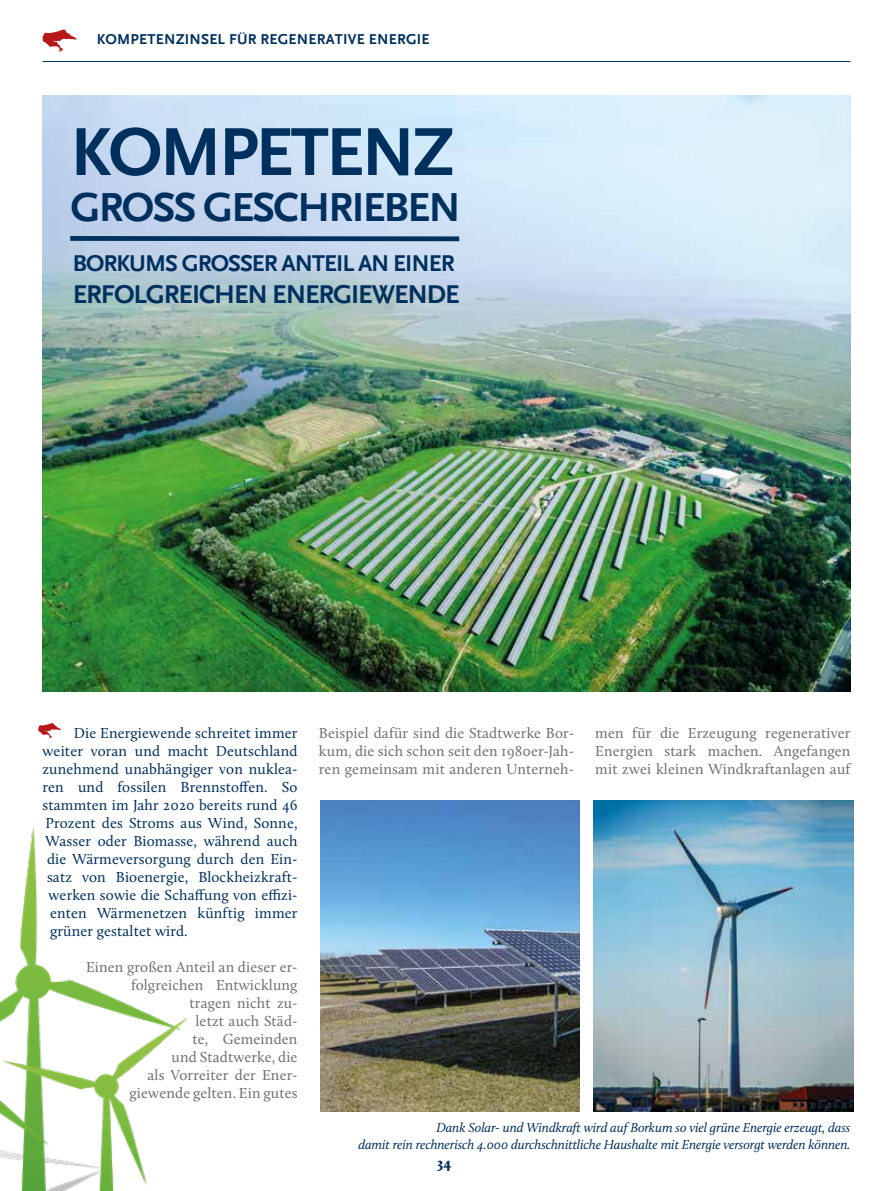
<style>
.page{position:relative;width:893px;height:1191px;background:#fff}
.page>*{position:absolute;margin:0;border:0;box-sizing:border-box;transform-origin:0 0}
.t1{font:70.8px "Scala Sans Bold LF";letter-spacing:-.04em;color:#00305d}
.t2{font:42.45px "Scala Sans Bold LF";letter-spacing:-.04em;color:#00305d}
.t3{font:27px "Scala Sans Bold LF";letter-spacing:-.04em;color:#00305d}
.t4{font:24px "Scala Sans Bold LF";letter-spacing:-.04em;color:#00305d}
.t5{font:15px "Calluna";letter-spacing:.01em;color:#00305d}
.t6{font:15px/18px "Calluna";letter-spacing:.01em;color:#706f6f;text-align:justify}
.t7{font:15px "Scala Sans Bold LF";letter-spacing:.015em;color:#00305d}
.t8{font:900 15px "Calluna";color:#00305d}
.t9{font:italic 13.5px/16.5px "Calluna";letter-spacing:-.01em;color:#00305d;text-align:right}
</style>
<div class="page">
<hr style="left:43px;top:61px;width:807px;height:1px;background:#00305d">
<svg style="left:42px;top:30px;width:35px;height:22px"></svg>
<img style="left:43px;top:96px;width:807px;height:595px">
<div style="left:70px;top:236px;width:389px;height:5px;background:#00305d"></div>
<svg style="left:38px;top:723px;width:23px;height:15px"></svg>
<img style="left:320px;top:800px;width:259px;height:311px">
<img style="left:594px;top:800px;width:259px;height:311px">
<img style="left:0;top:827px;width:187px;height:364px">
<p class="t7" style="left:97px;top:31px;width:334px">KOMPETENZINSEL FÜR REGENERATIVE ENERGIE</p>
<h1 class="t1" style="left:71px;top:114px;width:385px">KOMPETENZ</h1>
<h2 class="t2" style="left:70px;top:185px;width:392px">GROSS GESCHRIEBEN</h2>
<h3 class="t4" style="left:73px;top:250px;width:383px">BORKUMS GROSSER ANTEIL AN EINER</h3>
<h3 class="t3" style="left:73px;top:280px;width:388px">ERFOLGREICHEN ENERGIEWENDE</h3>
<p class="t5" style="left:74px;top:724px;width:225px">Die Energiewende schreitet immer</p>
<p class="t5" style="left:43px;top:742px;width:256px">weiter voran und macht Deutschland</p>
<p class="t5" style="left:43px;top:760px;width:256px">zunehmend unabhängiger von nuklea-</p>
<p class="t5" style="left:43px;top:778px;width:257px">ren und fossilen Brennstoffen. So</p>
<p class="t5" style="left:43px;top:796px;width:256px">stammten im Jahr 2020 bereits rund 46</p>
<p class="t5" style="left:46px;top:814px;width:254px">Prozent des Stroms aus Wind, Sonne,</p>
<p class="t5" style="left:46px;top:832px;width:253px">Wasser oder Biomasse, während auch</p>
<p class="t5" style="left:47px;top:850px;width:252px">die Wärmeversorgung durch den Ein-</p>
<p class="t5" style="left:47px;top:868px;width:252px">satz von Bioenergie, Blockheizkraft-</p>
<p class="t5" style="left:49px;top:886px;width:250px">werken sowie die Schaffung von effizi-</p>
<p class="t5" style="left:50px;top:904px;width:249px">enten Wärmenetzen künftig immer</p>
<p class="t5" style="left:50px;top:922px;width:139px">grüner gestaltet wird.</p>
<p class="t6" style="left:86px;top:958px;width:213px;text-align:right">Einen großen Anteil an dieser er&shy;folgreichen Entwicklung<br>tragen nicht zu-<br>letzt auch Städ-<br>te, Gemeinden<br>und Stadtwerke, die<br>als Vorreiter der Ener&shy;giewende gelten. Ein gutes</p>
<p class="t6" style="left:319px;top:724px;width:257px">Beispiel dafür sind die Stadtwerke Bor&shy;kum, die sich schon seit den 1980er-Jah&shy;ren gemeinsam mit anderen Unterneh-</p>
<p class="t6" style="left:595px;top:724px;width:257px">men für die Erzeugung regenerativer Energien stark machen. Angefangen mit zwei kleinen Windkraftanlagen auf</p>
<p class="t9" style="left:358px;top:1119px;width:494px">Dank Solar- und Windkraft wird auf Borkum so viel grüne Energie erzeugt, dass<br>damit rein rechnerisch 4.000 durchschnittliche Haushalte mit Energie versorgt werden können.</p>
<p class="t8" style="left:437px;top:1154px;width:16px">34</p>
</div>
